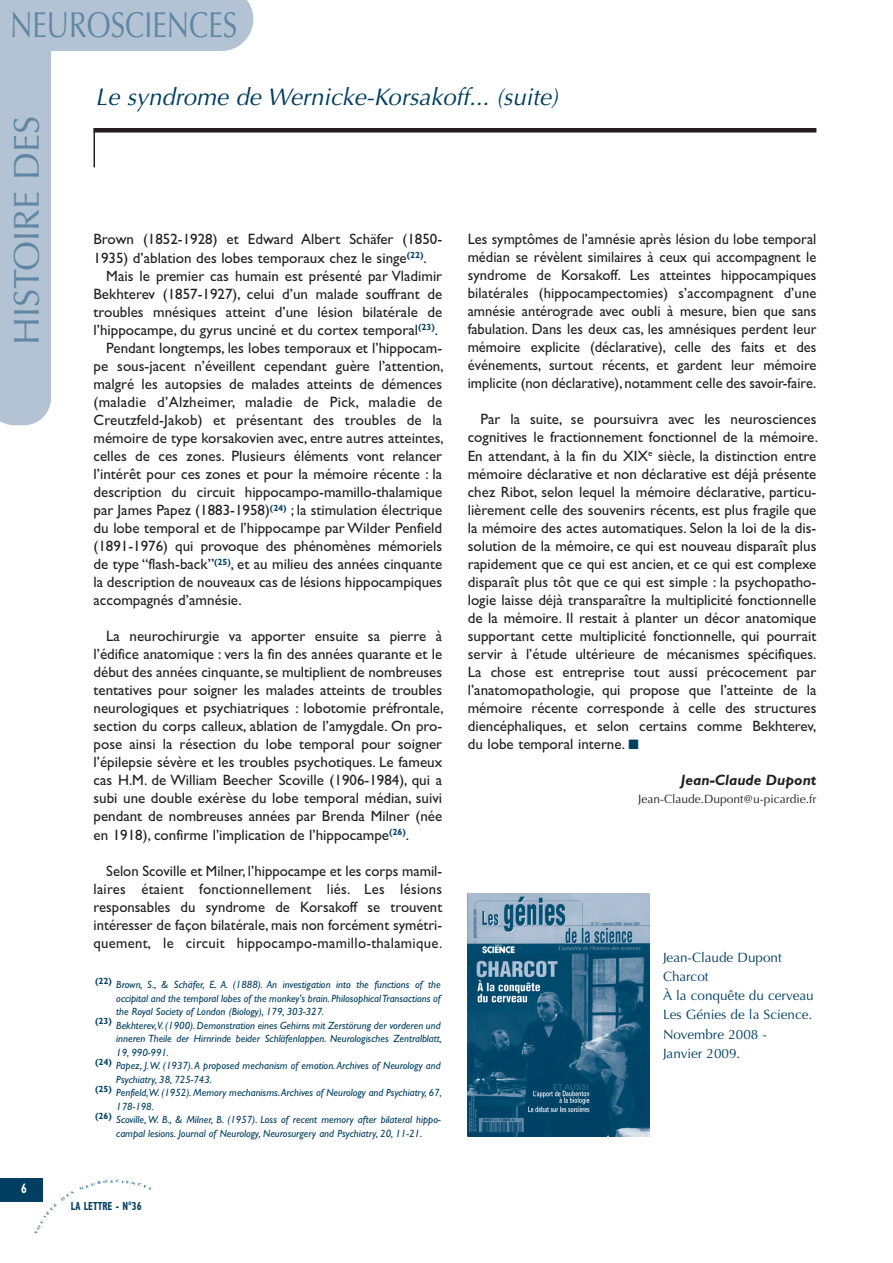
<style>
.page{position:relative;width:893px;height:1263px;background:#fff}
.page>*{position:absolute;margin:0;border:0;box-sizing:border-box;transform-origin:0 0}
.t1{font:36px "Optima";color:#6086a4;scale:.8 1}
.t2{font:36px "Optima";color:#6086a4}
.t3{font:italic 24px "Optima";color:#003f61}
.t4{font:15px/18px "Gill Sans TT";color:#231f20;text-align:justify}
.t5{font:15px "Gill Sans TT";letter-spacing:.02em;color:#231f20}
.t6{font:italic 700 15px "Gill Sans";color:#231f20}
.t7{font:13.5px/19.4px "Optima";color:#003f61}
.t8{font:700 condensed 13.5px "Gill Sans";color:#fff;scale:.8 1}
.t9{font:12px "Optima";color:#231f20}
.t10{font:700 condensed 11.7px "Gill Sans";color:#003f61;scale:.8 1}
.t11{font:italic 10.5px "Gill Sans";color:#003f61}
.s1{color:#003f61}
</style>
<div class="page">
<svg style="left:0;top:0;width:253px;height:425px"></svg>
<div style="left:0;top:1178px;width:43px;height:24px;background:#003f61"></div>
<div style="left:94px;top:128px;width:722px;height:5px;background:#231f20"></div>
<hr style="left:93px;top:128px;width:2px;height:39px;background:#231f20">
<img style="left:468px;top:893px;width:182px;height:243px">
<h1 class="t1" style="left:10px;top:4px;width:286px">NEUROSCIENCES</h1>
<h1 class="t2" style="left:6px;top:345px;width:231px;rotate:-90deg">HISTOIRE DES</h1>
<p class="t8" style="left:21px;top:1183px;width:9px">6</p>
<h2 class="t3" style="left:95px;top:87px;width:464px">Le syndrome de Wernicke-Korsakoff... (suite)</h2>
<p class="t4" style="left:94px;top:230px;width:350px">Brown (1852-1928) et Edward Albert Schäfer (1850-<br>1935) d’ablation des lobes temporaux chez le singe<sup>(22)</sup>.</p>
<p class="t4" style="left:106px;top:266px;width:337px">Mais le premier cas humain est présenté par Vladimir</p>
<p class="t4" style="left:94px;top:284px;width:350px">Bekhterev (1857-1927), celui d’un malade souffrant de</p>
<p class="t4" style="left:94px;top:302px;width:350px">troubles mnésiques atteint d’une lésion bilatérale de</p>
<p class="t4" style="left:94px;top:321px;width:346px">l’hippocampe, du gyrus unciné et du cortex temporal<sup>(23)</sup>.</p>
<p class="t4" style="left:106px;top:339px;width:337px">Pendant longtemps, les lobes temporaux et l’hippocam-</p>
<p class="t4" style="left:94px;top:357px;width:352px">pe sous-jacent n’éveillent cependant guère l’attention,</p>
<p class="t4" style="left:94px;top:375px;width:350px">malgré les autopsies de malades atteints de démences</p>
<p class="t5" style="left:94px;top:393px;width:350px">(maladie d’Alzheimer, maladie de Pick, maladie de</p>
<p class="t4" style="left:94px;top:411px;width:350px">Creutzfeld-Jakob) et présentant des troubles de la</p>
<p class="t4" style="left:94px;top:429px;width:352px">mémoire de type korsakovien avec, entre autres atteintes,</p>
<p class="t4" style="left:94px;top:447px;width:350px">celles de ces zones. Plusieurs éléments vont relancer</p>
<p class="t4" style="left:94px;top:465px;width:350px">l’intérêt pour ces zones et pour la mémoire récente : la</p>
<p class="t4" style="left:94px;top:483px;width:350px">description du circuit hippocampo-mamillo-thalamique</p>
<p class="t4" style="left:94px;top:501px;width:350px">par James Papez (1883-1958)<sup>(24)</sup> ; la stimulation électrique</p>
<p class="t4" style="left:94px;top:519px;width:350px">du lobe temporal et de l’hippocampe par Wilder Penfield</p>
<p class="t4" style="left:94px;top:537px;width:350px">(1891-1976) qui provoque des phénomènes mémoriels</p>
<p class="t4" style="left:94px;top:555px;width:350px">de type “flash-back”<sup>(25)</sup>, et au milieu des années cinquante</p>
<p class="t4" style="left:94px;top:573px;width:350px">la description de nouveaux cas de lésions hippocampiques</p>
<p class="t4" style="left:94px;top:591px;width:150px">accompagnés d’amnésie.</p>
<p class="t4" style="left:94px;top:627px;width:352px;text-indent:13px">La neurochirurgie va apporter ensuite sa pierre à l’édifice anatomique : vers la fin des années quarante et le début des années cinquante,se multiplient de nombreuses tentatives pour soigner les malades atteints de troubles neurologiques et psychiatriques : lobotomie préfrontale, section du corps calleux, ablation de l’amygdale. On pro&shy;pose ainsi la résection du lobe temporal pour soigner l’épilepsie sévère et les troubles psychotiques. Le fameux cas H.M. de William Beecher Scoville (1906-1984), qui a subi une double exérèse du lobe temporal médian, suivi pendant de nombreuses années par Brenda Milner (née en 1918), confirme l’implication de l’hippocampe<sup>(26)</sup>.</p>
<p class="t4" style="left:94px;top:861px;width:350px;text-indent:13px">Selon Scoville et Milner, l’hippocampe et les corps mamil&shy;laires étaient fonctionnellement liés. Les lésions responsables du syndrome de Korsakoff se trouvent intéresser de façon bilatérale, mais non forcément symétri&shy;quement, le circuit hippocampo-mamillo-thalamique.</p>
<p class="t11" style="left:95px;top:981px;width:347px"><sup>(22)</sup> Brown, S., &amp; Schäfer, E. A. (1888). An investigation into the functions of the</p>
<p class="t11" style="left:116px;top:994px;width:326px">occipital and the temporal lobes of the monkey's brain. PhilosophicalTransactions of</p>
<p class="t11" style="left:116px;top:1008px;width:209px">the Royal Society of London (Biology), 179, 303-327.</p>
<p class="t11" style="left:95px;top:1021px;width:347px"><sup>(23)</sup> Bekhterev,V. (1900).Demonstration eines Gehirns mit Zerstörung der vorderen und</p>
<p class="t11" style="left:116px;top:1035px;width:327px">inneren Theile der Hirnrinde beider Schläfenlappen. Neurologisches Zentralblatt,</p>
<p class="t11" style="left:116px;top:1048px;width:54px">19, 990-991.</p>
<p class="t11" style="left:95px;top:1062px;width:347px"><sup>(24)</sup> Papez, J.W. (1937). A proposed mechanism of emotion. Archives of Neurology and</p>
<p class="t11" style="left:116px;top:1075px;width:97px">Psychiatry, 38, 725-743.</p>
<p class="t11" style="left:95px;top:1089px;width:348px"><sup>(25)</sup> Penfield,W. (1952). Memory mechanisms.Archives of Neurology and Psychiatry, 67,</p>
<p class="t11" style="left:116px;top:1102px;width:39px">178-198.</p>
<p class="t11" style="left:95px;top:1116px;width:347px"><sup>(26)</sup> Scoville,W. B., &amp; Milner, B. (1957). Loss of recent memory after bilateral hippo-</p>
<p class="t11" style="left:116px;top:1129px;width:307px">campal lesions. Journal of Neurology, Neurosurgery and Psychiatry, 20, 11-21.</p>
<p class="t4" style="left:468px;top:230px;width:350px">Les symptômes de l’amnésie après lésion du lobe temporal médian se révèlent similaires à ceux qui accompagnent le syndrome de Korsakoff. Les atteintes hippocampiques bilatérales (hippocampectomies) s’accompagnent d’une amnésie antérograde avec oubli à mesure, bien que sans fabulation. Dans les deux cas, les amnésiques perdent leur mémoire explicite (déclarative), celle des faits et des événements, surtout récents, et gardent leur mémoire implicite (non déclarative), notamment celle des savoir-faire.</p>
<p class="t4" style="left:468px;top:410px;width:352px;text-indent:13px">Par la suite, se poursuivra avec les neurosciences cognitives le fractionnement fonctionnel de la mémoire.<br>En attendant, à la fin du XIX<sup>e</sup> siècle, la distinction entre mémoire déclarative et non déclarative est déjà présente chez Ribot, selon lequel la mémoire déclarative, particu&shy;lièrement celle des souvenirs récents, est plus fragile que la mémoire des actes automatiques. Selon la loi de la dis&shy;solution de la mémoire, ce qui est nouveau disparaît plus rapidement que ce qui est ancien, et ce qui est complexe disparaît plus tôt que ce qui est simple : la psychopatho&shy;logie laisse déjà transparaître la multiplicité fonctionnelle de la mémoire. Il restait à planter un décor anatomique supportant cette multiplicité fonctionnelle, qui pourrait servir à l’étude ultérieure de mécanismes spécifiques.<br>La chose est entreprise tout aussi précocement par l’anatomopathologie, qui propose que l’atteinte de la mémoire récente corresponde à celle des structures diencéphaliques, et selon certains comme Bekhterev, du lobe temporal interne. <span class="s1">■</span></p>
<p class="t6" style="left:681px;top:774px;width:137px">Jean-Claude Dupont</p>
<p class="t9" style="left:638px;top:792px;width:180px">Jean-Claude.Dupont@u-picardie.fr</p>
<p class="t7" style="left:663px;top:947px;width:152px">Jean-Claude Dupont<br>Charcot<br>À la conquête du cerveau<br>Les Génies de la Science.<br>Novembre 2008 -<br>Janvier 2009.</p>
<p class="t10" style="left:71px;top:1202px;width:90px">LA LETTRE - N°36</p>
</div>
